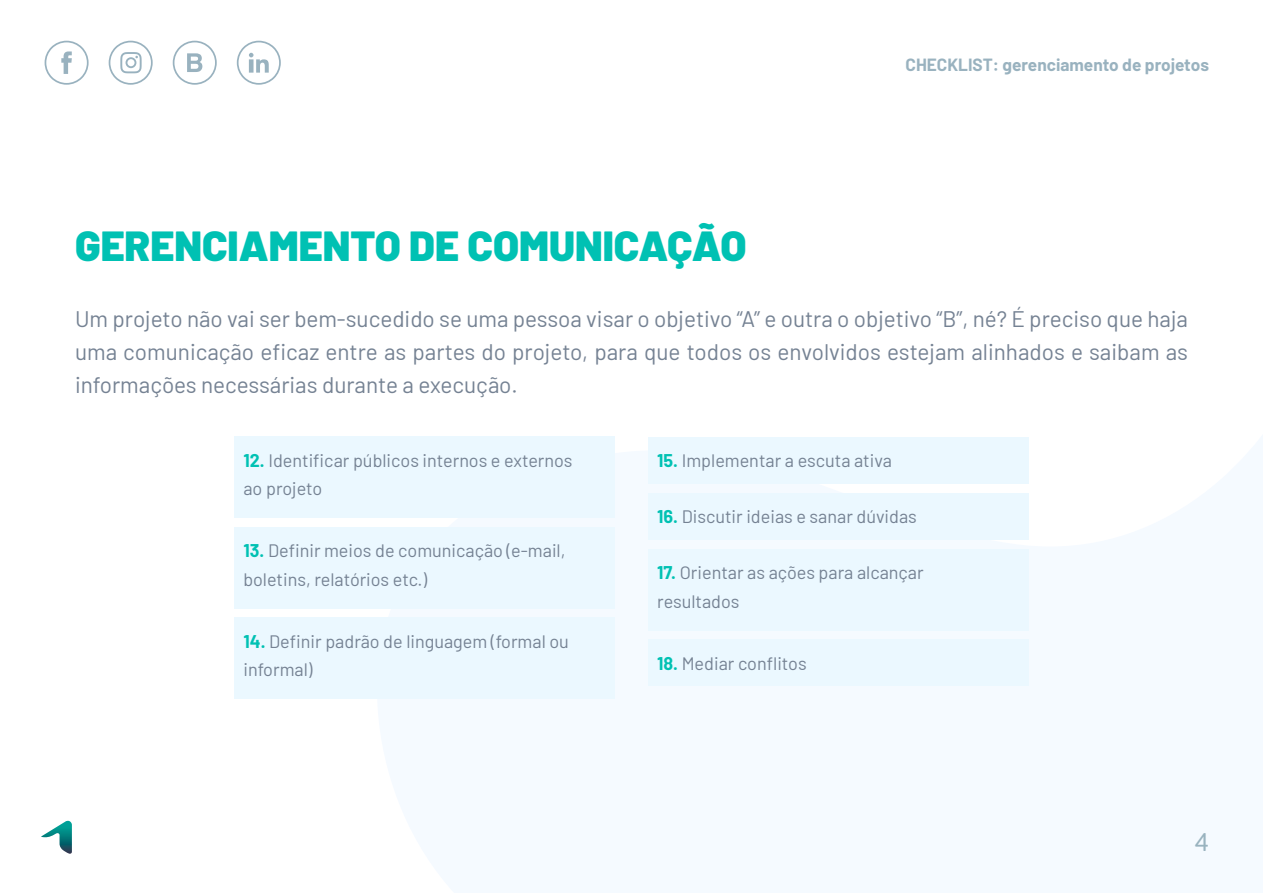
<style>
.page{position:relative;width:1263px;height:893px;background:#fff}
.page>*{position:absolute;margin:0;border:0;box-sizing:border-box;transform-origin:0 0}
.t1{font:900 42px "Barlow";color:#00c1b3}
.t2{font:25.5px "Asap";color:#99b3bf}
.t3{font:22.5px/33px "Barlow";color:#758293;text-align:justify}
.t4{font:18px/28.5px "Barlow";color:#758293}
.t5{font:700 17.25px "Barlow";color:#99b2bf}
.s1{font-weight:700;color:#00c1b3}
</style>
<div class="page">
<svg style="left:45px;top:41px;width:44px;height:44px"></svg>
<svg style="left:173px;top:41px;width:44px;height:44px"></svg>
<svg style="left:237px;top:41px;width:44px;height:44px"></svg>
<svg style="left:41px;top:821px;width:31px;height:33px"></svg>
<svg style="left:109px;top:41px;width:44px;height:44px"></svg>
<svg style="left:370px;top:436px;width:659px;height:250px;fill:#f5faff"></svg>
<div style="left:648px;top:437px;width:380px;height:46px;background:#ebf8ff"></div>
<div style="left:648px;top:493px;width:380px;height:47px;background:#ebf8ff"></div>
<div style="left:648px;top:640px;width:380px;height:46px;background:#ebf8ff"></div>
<div style="left:235px;top:437px;width:380px;height:81px;background:#ebf8ff"></div>
<div style="left:235px;top:527px;width:380px;height:81px;background:#ebf8ff"></div>
<div style="left:235px;top:618px;width:380px;height:81px;background:#ebf8ff"></div>
<div style="left:648px;top:549px;width:380px;height:81px;background:#ebf8ff"></div>
<p class="t5" style="left:905px;top:52px;width:305px">CHECKLIST: gerenciamento de projetos</p>
<h1 class="t1" style="left:75px;top:214px;width:673px">GERENCIAMENTO DE COMUNICAÇÃO</h1>
<p class="t3" style="left:75px;top:301px;width:1114px">Um projeto não vai ser bem-sucedido se uma pessoa visar o objetivo “A” e outra o objetivo “B”, né? É preciso que haja uma comunicação eficaz entre as partes do projeto, para que todos os envolvidos estejam alinhados e saibam as informações necessárias durante a execução.</p>
<p class="t4" style="left:243px;top:445px;width:331px"><span class="s1">12.</span> Identificar públicos internos e externos ao projeto</p>
<p class="t4" style="left:243px;top:535px;width:324px"><span class="s1">13.</span> Definir meios de comunicação (e-mail, boletins, relatórios etc.)</p>
<p class="t4" style="left:243px;top:626px;width:327px"><span class="s1">14.</span> Definir padrão de linguagem (formal ou informal)</p>
<p class="t4" style="left:657px;top:445px;width:236px"><span class="s1">15.</span> Implementar a escuta ativa</p>
<p class="t4" style="left:657px;top:501px;width:261px"><span class="s1">16.</span> Discutir ideias e sanar dúvidas</p>
<p class="t4" style="left:657px;top:557px;width:268px"><span class="s1">17.</span> Orientar as ações para alcançar resultados</p>
<p class="t4" style="left:657px;top:647px;width:151px"><span class="s1">18.</span> Mediar conflitos</p>
<h2 class="t2" style="left:1195px;top:824px;width:15px">4</h2>
</div>
